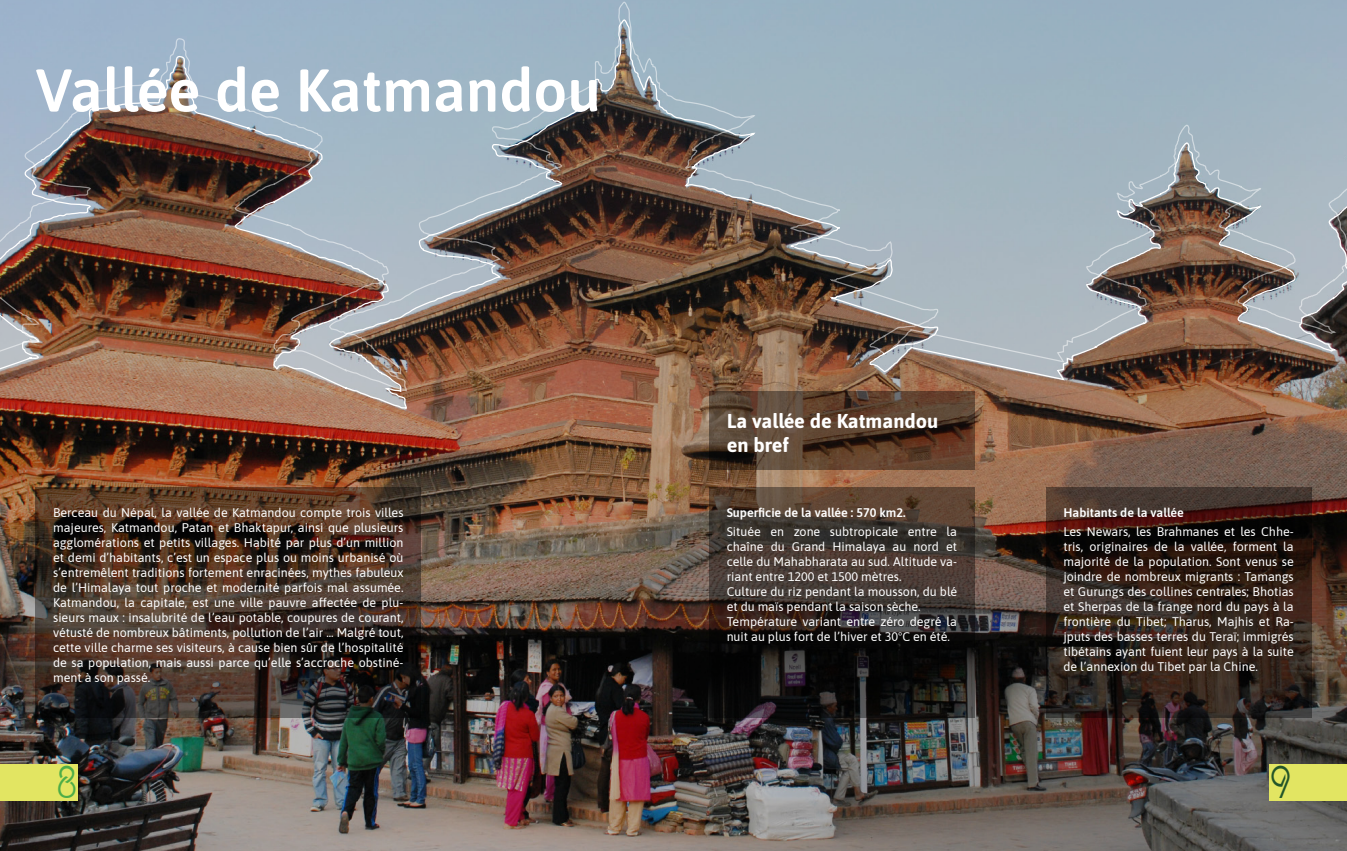
<style>
.page{position:relative;width:1347px;height:851px;background:#fff}
.page>*{position:absolute;margin:0;border:0;box-sizing:border-box;transform-origin:0 0}
.t1{font:600 60px "Asap";color:#fff}
.t2{font:45px "The Queens Gambit";color:#4ead47}
.t3{font:45px "The Queens Gambit";color:#235529}
.t4{font:700 20px/24px "Asap";color:#fff}
.t5{font:12.5px/15px "Asap";color:#fff;text-align:justify}
.t6{font:600 12.5px "Asap";color:#fff}
</style>
<div class="page">
<img style="left:0;top:0;width:1346px;height:850px">
<svg style="left:709px;top:487px;width:265px;height:230px;background:#312823"></svg>
<svg style="left:35px;top:487px;width:386px;height:230px;background:#402f24"></svg>
<svg style="left:709px;top:436px;width:265px;height:33px;background:#553a29"></svg>
<svg style="left:1045px;top:487px;width:266px;height:230px;background:#2f2019"></svg>
<div style="left:1269px;top:763px;width:77px;height:37px;background:#e2e562"></div>
<div style="left:0;top:763px;width:78px;height:37px;background:#e2e562"></div>
<img style="left:0;top:393px;width:1346px;height:43px">
<img style="left:0;top:1px;width:1346px;height:392px">
<p class="t1" style="left:35px;top:48px;width:567px">Vallée de Katmandou</p>
<p class="t5" style="left:53px;top:504px;width:352px">Berceau du Népal, la vallée de Katmandou compte trois villes majeures, Katmandou, Patan et Bhaktapur, ainsi que plusieurs agglomérations et petits villages. Habité par plus d’un million et demi d’habitants, c’est un espace plus ou moins urbanisé où s’entremêlent traditions fortement enracinées, mythes fabuleux de l’Himalaya tout proche et modernité parfois mal assumée.<br>Katmandou, la capitale, est une ville pauvre affectée de plu&shy;sieurs maux : insalubrité de l’eau potable, coupures de courant, vétusté de nombreux bâtiments, pollution de l’air ... Malgré tout, cette ville charme ses visiteurs, à cause bien sûr de l’hospitalité de sa population, mais aussi parce qu’elle s’accroche obstiné&shy;ment à son passé.</p>
<p class="t4" style="left:726px;top:408px;width:213px">La vallée de Katmandou en bref</p>
<p class="t6" style="left:726px;top:503px;width:180px">Superficie de la vallée : 570 km2.</p>
<p class="t5" style="left:726px;top:523px;width:232px">Située en zone subtropicale entre la chaîne du Grand Himalaya au nord et celle du Mahabharata au sud. Altitude va&shy;riant entre 1200 et 1500 mètres.</p>
<p class="t5" style="left:726px;top:583px;width:232px">Culture du riz pendant la mousson, du blé et du maïs pendant la saison sèche.</p>
<p class="t5" style="left:726px;top:613px;width:232px">Température variant entre zéro degré la nuit au plus fort de l’hiver et 30°C en été.</p>
<p class="t6" style="left:1063px;top:503px;width:122px">Habitants de la vallée</p>
<p class="t5" style="left:1063px;top:523px;width:232px">Les Newars, les Brahmanes et les Chhe&shy;tris, originaires de la vallée, forment la majorité de la population. Sont venus se joindre de nombreux migrants : Tamangs et Gurungs des collines centrales; Bhotias et Sherpas de la frange nord du pays à la frontière du Tibet; Tharus, Majhis et Ra&shy;jputs des basses terres du Teraï; immigrés tibétains ayant fuient leur pays à la suite de l’annexion du Tibet par la Chine.</p>
<p class="t2" style="left:56px;top:754px;width:24px">8</p>
<p class="t3" style="left:1269px;top:754px;width:24px">9</p>
</div>
